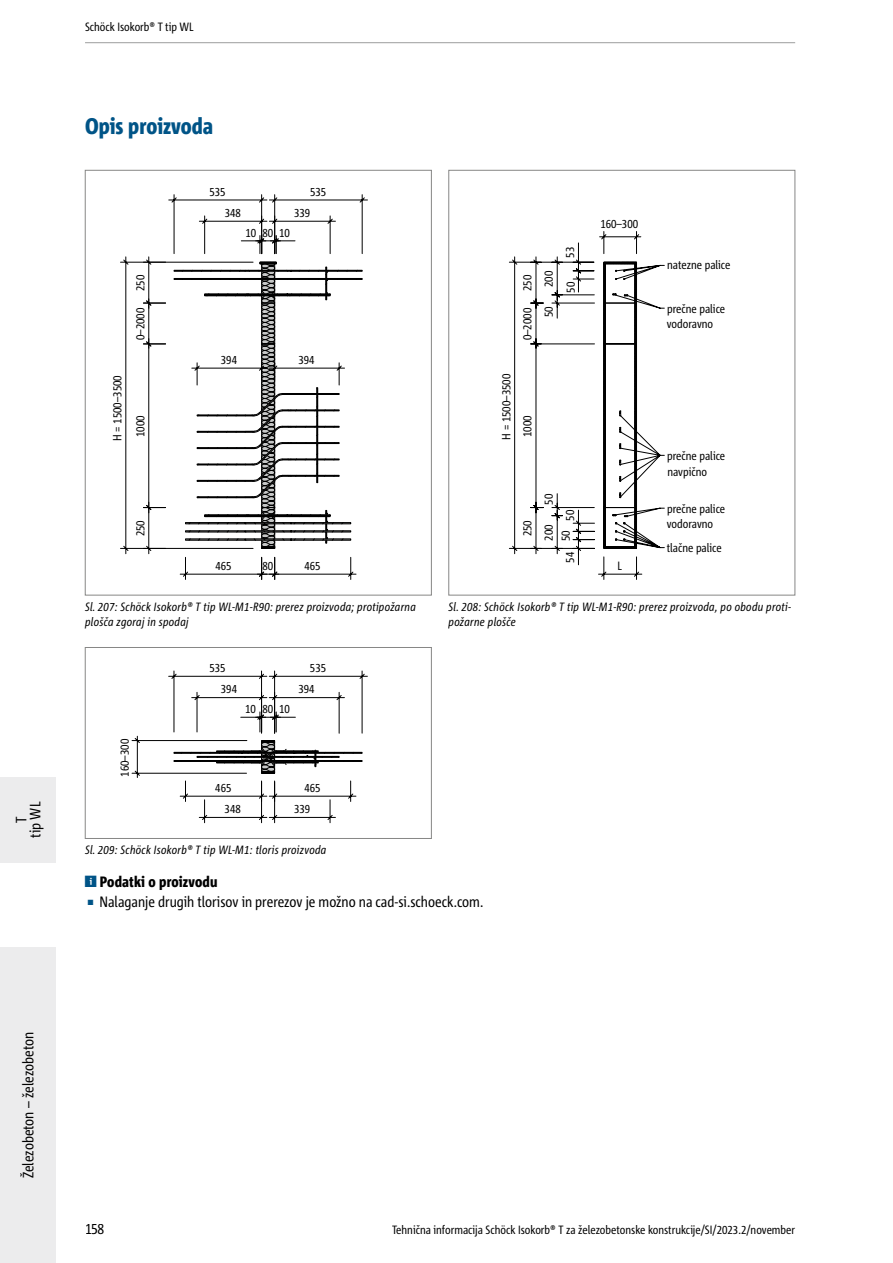
<style>
.page{position:relative;width:893px;height:1263px;background:#fff}
.page>*{position:absolute;margin:0;border:0;box-sizing:border-box;transform-origin:0 0}
.t1{font:800 condensed 22.5px "Corpid Schoeck";color:#005487}
.t2{font:condensed 15px/14.1px "Corpid Schoeck";color:#000;text-align:center}
.t3{font:800 condensed 15px "Corpid Schoeck";letter-spacing:.01em;color:#000}
.t4{font:condensed 12px/15.1px "Corpid Schoeck";color:#000}
.t5{font:italic condensed 12px/15px "Corpid Schoeck";letter-spacing:.02em;color:#000}
.s1{font-size:7.5px;color:#005487}
</style>
<div class="page">
<svg style="left:131px;top:670px;width:237px;height:153px"></svg>
<div style="left:85px;top:647px;width:347px;height:192px;border:1px solid #878786"></div>
<div style="left:0;top:947px;width:55px;height:316px;background:#ececed"></div>
<div style="left:0;top:777px;width:55px;height:85px;background:#ececed"></div>
<hr style="left:85px;top:42px;width:710px;height:1px;background:#9c9d9d">
<svg style="left:120px;top:256px;width:23px;height:298px"></svg>
<svg style="left:143px;top:194px;width:225px;height:386px"></svg>
<div style="left:85px;top:170px;width:347px;height:425px;border:1px solid #878786"></div>
<svg style="left:509px;top:231px;width:156px;height:349px"></svg>
<div style="left:449px;top:170px;width:346px;height:425px;border:1px solid #878786"></div>
<p class="t2" style="left:14px;top:837px;width:37px;rotate:-90deg">T<br>tip WL</p>
<p class="t4" style="left:85px;top:19px;width:110px">Schöck Isokorb® T tip WL</p>
<h1 class="t1" style="left:85px;top:112px;width:130px">Opis proizvoda</h1>
<p class="t4" style="left:209px;top:184px;width:18px">535</p>
<p class="t4" style="left:310px;top:184px;width:18px">535</p>
<p class="t4" style="left:225px;top:205px;width:18px">348</p>
<p class="t4" style="left:294px;top:205px;width:18px">339</p>
<p class="t4" style="left:110px;top:441px;width:67px;rotate:-90deg">H = 1500–3500</p>
<p class="t4" style="left:132px;top:291px;width:18px;rotate:-90deg">250</p>
<p class="t4" style="left:132px;top:340px;width:34px;rotate:-90deg">0–2000</p>
<p class="t4" style="left:132px;top:437px;width:23px;rotate:-90deg">1000</p>
<p class="t4" style="left:132px;top:536px;width:18px;rotate:-90deg">250</p>
<p class="t4" style="left:245px;top:225px;width:12px">10</p>
<p class="t4" style="left:279px;top:225px;width:12px">10</p>
<p class="t4" style="left:263px;top:225px;width:12px">80</p>
<p class="t4" style="left:221px;top:352px;width:18px">394</p>
<p class="t4" style="left:298px;top:352px;width:18px">394</p>
<p class="t4" style="left:215px;top:558px;width:18px">465</p>
<p class="t4" style="left:263px;top:558px;width:12px">80</p>
<p class="t4" style="left:304px;top:558px;width:18px">465</p>
<p class="t5" style="left:85px;top:599px;width:332px">Sl. 207: Schöck Isokorb® T tip WL-M1-R90: prerez proizvoda; protipožarna plošča zgoraj in spodaj</p>
<p class="t4" style="left:117px;top:777px;width:39px;rotate:-90deg">160–300</p>
<p class="t4" style="left:209px;top:660px;width:18px">535</p>
<p class="t4" style="left:310px;top:660px;width:18px">535</p>
<p class="t4" style="left:245px;top:701px;width:12px">10</p>
<p class="t4" style="left:279px;top:701px;width:12px">10</p>
<p class="t4" style="left:221px;top:681px;width:18px">394</p>
<p class="t4" style="left:298px;top:681px;width:18px">394</p>
<p class="t4" style="left:262px;top:701px;width:12px">80</p>
<p class="t4" style="left:215px;top:780px;width:18px">465</p>
<p class="t4" style="left:304px;top:780px;width:18px">465</p>
<p class="t4" style="left:225px;top:801px;width:18px">348</p>
<p class="t4" style="left:294px;top:801px;width:18px">339</p>
<p class="t4" style="left:520px;top:291px;width:18px;rotate:-90deg">250</p>
<p class="t4" style="left:520px;top:340px;width:34px;rotate:-90deg">0–2000</p>
<p class="t4" style="left:541px;top:287px;width:18px;rotate:-90deg">200</p>
<p class="t4" style="left:541px;top:317px;width:12px;rotate:-90deg">50</p>
<p class="t4" style="left:562px;top:258px;width:12px;rotate:-90deg">53</p>
<p class="t4" style="left:563px;top:293px;width:12px;rotate:-90deg">50</p>
<p class="t4" style="left:498px;top:440px;width:67px;rotate:-90deg">H = 1500–3500</p>
<p class="t4" style="left:520px;top:437px;width:23px;rotate:-90deg">1000</p>
<p class="t4" style="left:541px;top:505px;width:12px;rotate:-90deg">50</p>
<p class="t4" style="left:517px;top:541px;width:22px;line-height:21.3px;text-align:center;rotate:-90deg">250<br>200</p>
<p class="t4" style="left:562px;top:521px;width:12px;rotate:-90deg">50</p>
<p class="t4" style="left:558px;top:541px;width:12px;rotate:-90deg">50</p>
<p class="t4" style="left:562px;top:563px;width:12px;rotate:-90deg">54</p>
<p class="t4" style="left:600px;top:216px;width:39px">160–300</p>
<p class="t4" style="left:617px;top:558px;width:6px">L</p>
<p class="t4" style="left:667px;top:257px;width:65px">natezne palice</p>
<p class="t4" style="left:667px;top:301px;width:60px">prečne palice vodoravno</p>
<p class="t4" style="left:667px;top:448px;width:60px">prečne palice navpično</p>
<p class="t4" style="left:667px;top:501px;width:60px">prečne palice vodoravno</p>
<p class="t4" style="left:667px;top:540px;width:57px">tlačne palice</p>
<p class="t5" style="left:449px;top:599px;width:344px">Sl. 208: Schöck Isokorb® T tip WL-M1-R90: prerez proizvoda, po obodu proti&shy;požarne plošče</p>
<p class="t5" style="left:85px;top:842px;width:243px">Sl. 209: Schöck Isokorb® T tip WL-M1: tloris proizvoda</p>
<p class="t3" style="left:100px;top:873px;width:119px">Podatki o proizvodu</p>
<p class="t2" style="left:88px;top:894px;width:397px"><span class="s1">■</span> Nalaganje drugih tlorisov in prerezov je možno na cad-si.schoeck.com.</p>
<p class="t2" style="left:21px;top:1178px;width:148px;rotate:-90deg">Železobeton – železobeton</p>
<p class="t2" style="left:85px;top:1222px;width:21px">158</p>
<p class="t4" style="left:392px;top:1222px;width:405px">Tehnična informacija Schöck Isokorb® T za železobetonske konstrukcije/SI/2023.2/november</p>
</div>
